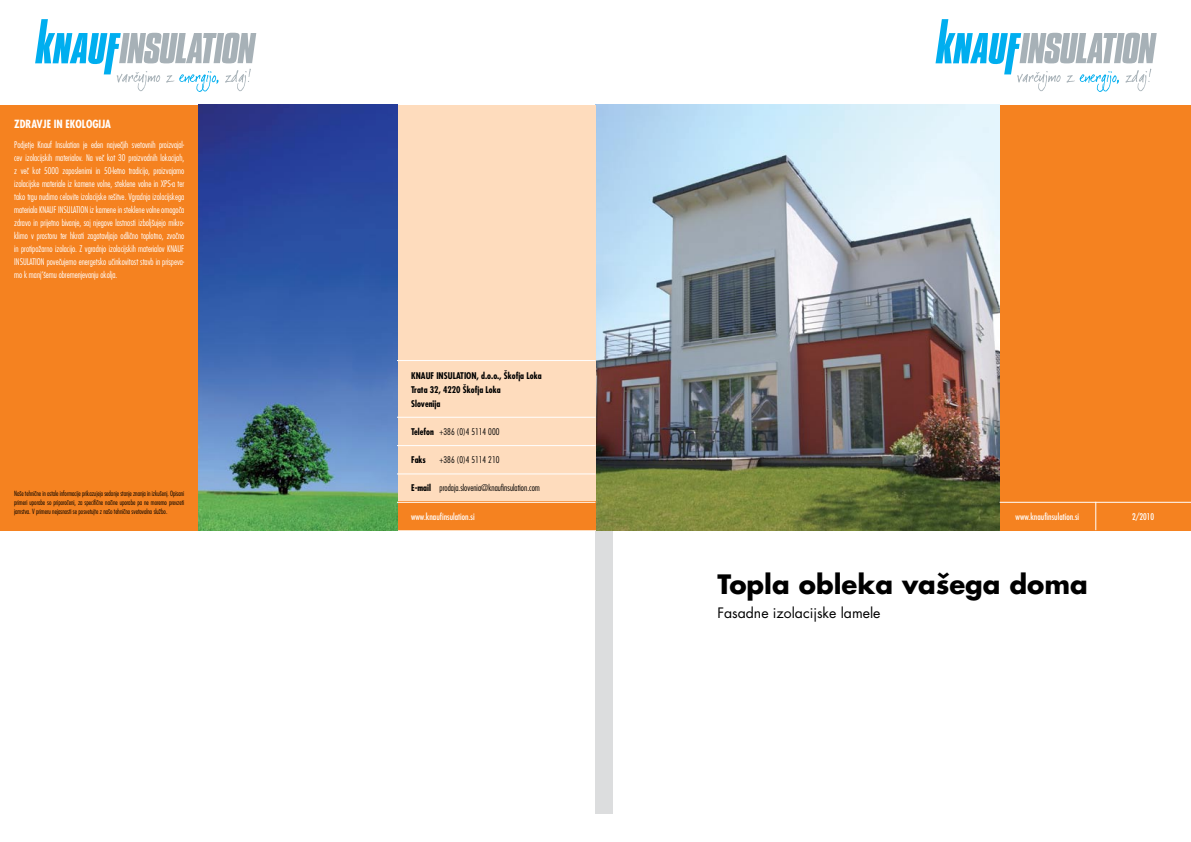
<style>
.page{position:relative;width:1191px;height:842px;background:#fff}
.page>*{position:absolute;margin:0;border:0;box-sizing:border-box;transform-origin:0 0}
.t1{font:700 26px "SS Futura";color:#000}
.t2{font:14px "SS Futura";color:#000}
.t3{font:700 condensed 11px "SS Futura";color:#fff}
.t4{font:300 condensed 9px/13px "SS Futura";letter-spacing:-.005em;color:#fff;text-align:justify}
.t5{font:300 condensed 9px "SS Futura";color:#000}
.t6{font:700 condensed 9px/14px "SS Futura";color:#000}
.t7{font:condensed 9px "SS Futura";color:#fff}
.t8{font:300 condensed 7px/9px "SS Futura";color:#000;text-align:justify}
.s1{font-weight:700}
</style>
<div class="page">
<svg style="left:35px;top:19px;width:221px;height:73px"></svg>
<svg style="left:935px;top:19px;width:221px;height:73px"></svg>
<div style="left:595px;top:530px;width:17px;height:284px;background:#dcddde"></div>
<div style="left:999px;top:105px;width:192px;height:425px;background:#f58220"></div>
<img style="left:595px;top:105px;width:404px;height:425px">
<hr style="left:999px;top:502px;width:192px;height:1px;background:#fff">
<svg style="left:1095px;top:502px;width:1px;height:28px"></svg>
<div style="left:0;top:105px;width:198px;height:425px;background:#f58220"></div>
<div style="left:397px;top:105px;width:198px;height:425px;background:#fedcbd"></div>
<div style="left:397px;top:502px;width:198px;height:28px;background:#f58220"></div>
<img style="left:198px;top:105px;width:199px;height:425px">
<hr style="left:397px;top:502px;width:198px;height:1px;background:#fff">
<hr style="left:397px;top:473px;width:198px;height:1px;background:#fff">
<hr style="left:397px;top:445px;width:198px;height:1px;background:#fff">
<hr style="left:397px;top:417px;width:198px;height:1px;background:#fff">
<hr style="left:397px;top:360px;width:198px;height:1px;background:#fff">
<p class="t3" style="left:14px;top:117px;width:98px">ZDRAVJE IN EKOLOGIJA</p>
<p class="t4" style="left:14px;top:138px;width:172px">Podjetje Knauf Insulation je eden najve~jih svetovnih proizvajal&shy;cev izolacijskih materialov. Na ve~ kot 30 proizvodnih lokacijah, z ve~ kot 5000 zaposlenimi in 50-letno tradicijo, proizvajamo izolacijske materiale iz kamene volne, steklene volne in XPS-a ter tako trgu nudimo celovite izolacijske re{itve. Vgradnja izolacijskega materiala KNAUF INSULATION iz kamene in steklene volne omogo~a zdravo in prijetno bivanje, saj njegove lastnosti izbolj{ujejo mikro&shy;klimo v prostoru ter hkrati zagotavljajo odli~no toplotno, zvo~no in protipožarno izolacijo. Z vgradnjo izolacijskih materialov KNAUF INSULATION pove~ujemo energetsko u~inkovitost stavb in prispeva&shy;mo k manjš{emu obremenjevanju okolja.</p>
<p class="t8" style="left:14px;top:489px;width:172px">Na{e tehni~ne in ostale informacije prikazujejo sedanje stanje znanja in izku{enj. Opisani primeri uporabe so priporo~eni, za specifi~ne na~ine uporabe pa ne moremo prevzeti jamstva. V primeru nejasnosti se posvetujte z na{o tehni~no svetovalno službo.</p>
<p class="t6" style="left:411px;top:368px;width:132px">KNAUF INSULATION, d.o.o., Škofja Loka<br>Trata 32, 4220 Škofja Loka<br>Slovenija</p>
<p class="t5" style="left:411px;top:426px;width:90px"><span class="s1">Telefon</span> +386 (0)4 5114 000</p>
<p class="t6" style="left:411px;top:452px;width:16px">Faks</p>
<p class="t5" style="left:439px;top:454px;width:61px">+386 (0)4 5114 210</p>
<p class="t5" style="left:411px;top:482px;width:130px"><span class="s1">E-mail</span> prodaja.slovenia≤knaufinsulation.com</p>
<p class="t7" style="left:411px;top:511px;width:65px">www.knaufinsulation.si</p>
<p class="t7" style="left:1015px;top:511px;width:65px">www.knaufinsulation.si</p>
<p class="t7" style="left:1132px;top:511px;width:24px">2/2010</p>
<h1 class="t1" style="left:717px;top:566px;width:372px">Topla obleka va{ega doma</h1>
<h2 class="t2" style="left:717px;top:603px;width:165px">Fasadne izolacijske lamele</h2>
</div>
